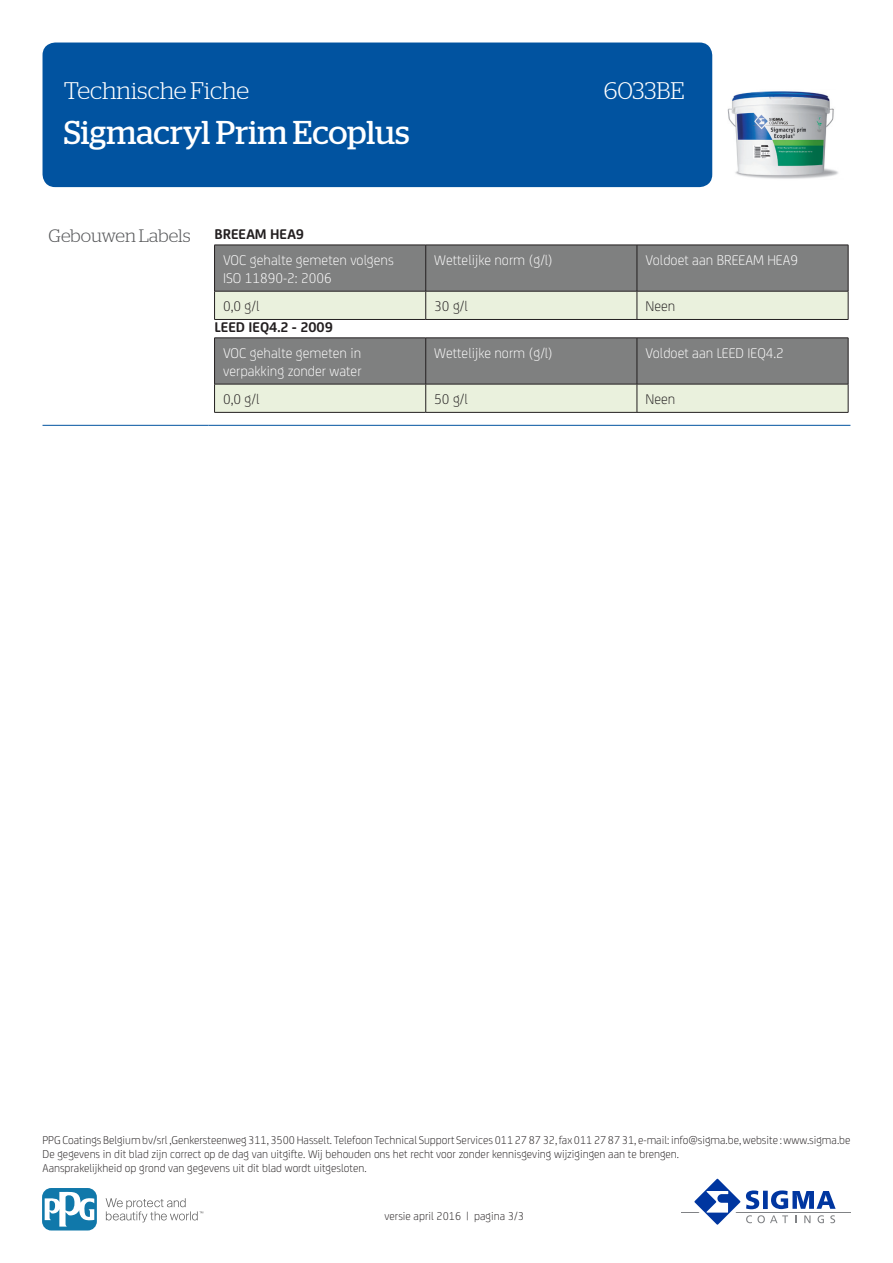
<style>
.page{position:relative;width:893px;height:1263px;background:#fff}
.page>*{position:absolute;margin:0;border:0;box-sizing:border-box;transform-origin:0 0}
.t1{font:33px "Stag";color:#fff}
.t2{font:300 24px "Stag";color:#fff}
.KOP{font:300 18px "Stag";color:#57585a}
.t3{font:300 15px/18px "FS Joey";color:#fff}
.BODY{font:300 15px "FS Joey";color:#231f20}
.BODY-2{font:700 15px "FS Joey";color:#231f20}
.t4{font:300 12px/14.4px "FS Joey";color:#231f20}
</style>
<div class="page">
<div style="left:43px;top:43px;width:669px;height:144px;background:#0153a0;border-radius:13px"></div>
<hr style="left:681px;top:1211px;width:169px;height:1px;background:#808285">
<svg style="left:689px;top:1178px;width:147px;height:47px"></svg>
<svg style="left:106px;top:1198px;width:97px;height:24px"></svg>
<svg style="left:43px;top:1188px;width:54px;height:42px"></svg>
<svg style="left:45px;top:1191px;width:49px;height:35px"></svg>
<hr style="left:43px;top:425px;width:165px;height:1px;background:#0153a0">
<hr style="left:208px;top:425px;width:642px;height:1px;background:#0153a0">
<svg style="left:214px;top:245px;width:635px;height:74px;background:#a3a69f"></svg>
<hr style="left:214px;top:319px;width:212px;height:1px;background:#231f20">
<hr style="left:426px;top:319px;width:211px;height:1px;background:#231f20">
<hr style="left:637px;top:319px;width:211px;height:1px;background:#231f20">
<svg style="left:214px;top:338px;width:635px;height:74px;background:#a3a69f"></svg>
<hr style="left:214px;top:412px;width:212px;height:1px;background:#231f20">
<hr style="left:426px;top:412px;width:211px;height:1px;background:#231f20">
<hr style="left:637px;top:412px;width:211px;height:1px;background:#231f20">
<img style="left:727px;top:91px;width:111px;height:88px">
<h2 class="t2" style="left:64px;top:77px;width:187px">Technische Fiche</h2>
<h2 class="t2" style="left:604px;top:77px;width:82px">6033BE</h2>
<h1 class="t1" style="left:64px;top:114px;width:347px">Sigmacryl Prim Ecoplus</h1>
<p class="KOP" style="left:49px;top:225px;width:144px">Gebouwen Labels</p>
<p class="BODY-2" style="left:214px;top:223px;width:91px">BREEAM HEA9</p>
<p class="t3" style="left:223px;top:250px;width:172px">VOC gehalte gemeten volgens<br>ISO 11890-2: 2006</p>
<p class="t3" style="left:434px;top:250px;width:120px">Wettelijke norm (g/l)</p>
<p class="t3" style="left:645px;top:250px;width:154px">Voldoet aan BREEAM HEA9</p>
<p class="BODY" style="left:223px;top:295px;width:38px">0,0 g/l</p>
<p class="BODY" style="left:434px;top:295px;width:35px">30 g/l</p>
<p class="BODY" style="left:645px;top:295px;width:31px">Neen</p>
<p class="BODY-2" style="left:214px;top:315px;width:120px">LEED IEQ4.2 - 2009</p>
<p class="t3" style="left:223px;top:343px;width:140px">VOC gehalte gemeten in verpakking zonder water</p>
<p class="t3" style="left:434px;top:343px;width:120px">Wettelijke norm (g/l)</p>
<p class="t3" style="left:645px;top:343px;width:140px">Voldoet aan LEED IEQ4.2</p>
<p class="BODY" style="left:223px;top:388px;width:38px">0,0 g/l</p>
<p class="BODY" style="left:434px;top:388px;width:35px">50 g/l</p>
<p class="BODY" style="left:645px;top:388px;width:31px">Neen</p>
<p class="t4" style="left:43px;top:1132px;width:809px">PPG Coatings Belgium bv/srl ,Genkersteenweg 311, 3500 Hasselt. Telefoon Technical Support Services 011 27 87 32, fax 011 27 87 31, e-mail: info@sigma.be, website : www.sigma.be<br>De gegevens in dit blad zijn correct op de dag van uitgifte. Wij behouden ons het recht voor zonder kennisgeving wijzigingen aan te brengen.<br>Aansprakelijkheid op grond van gegevens uit dit blad wordt uitgesloten.</p>
<p class="t4" style="left:384px;top:1208px;width:141px">versie april 2016 | pagina 3/3</p>
</div>
